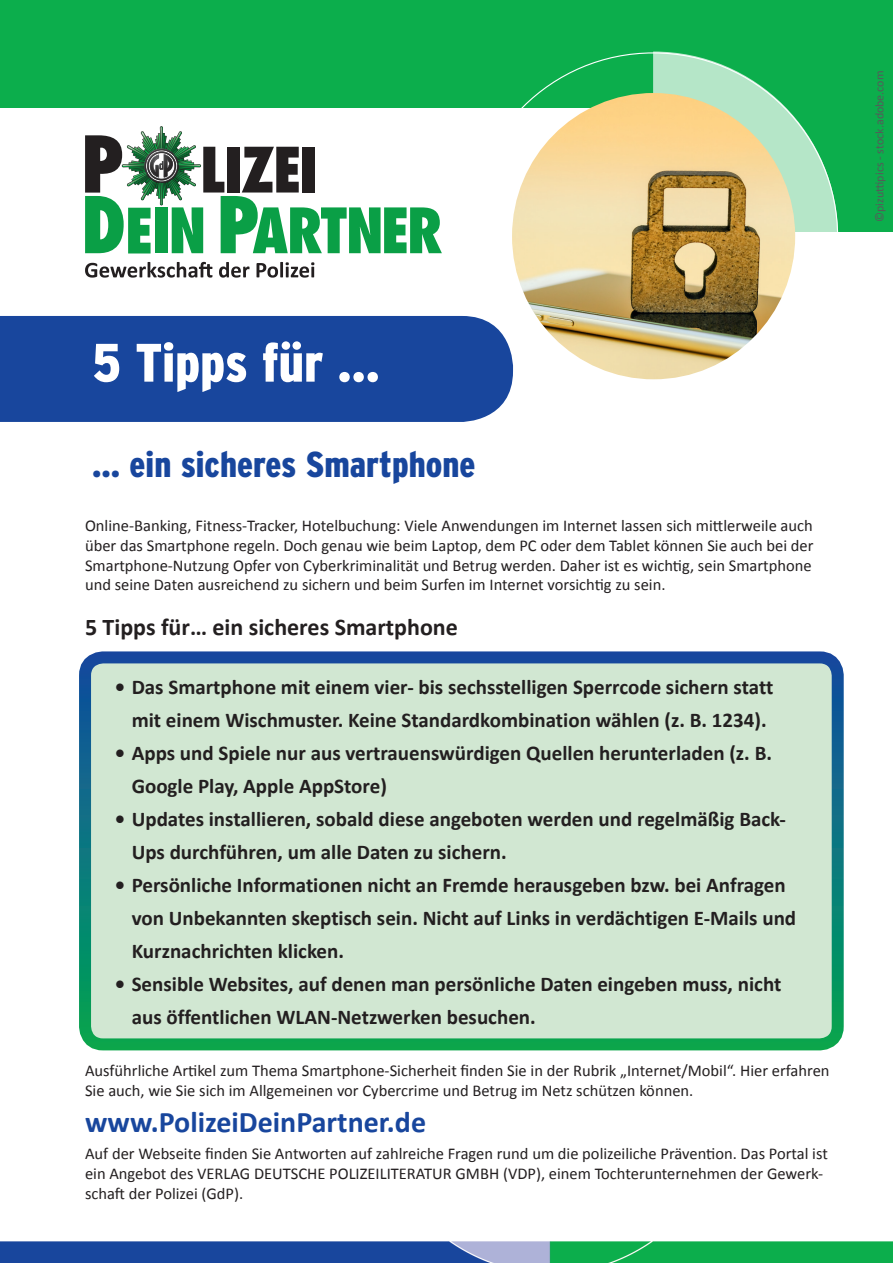
<style>
.page{position:relative;width:893px;height:1263px;background:#fff}
.page>*{position:absolute;margin:0;border:0;box-sizing:border-box;transform-origin:0 0}
.t1{font:900 condensed 54px "Interstate";color:#fff}
.t2{font:900 condensed 36px "Interstate";color:#18469d}
.t3{font:700 30px "Calibri";color:#18469d}
.t4{font:700 24px "Calibri";color:#231f20}
.t5{font:700 21px/33px "Calibri";color:#231f20}
.t6{font:16.5px/19.8px "Calibri";color:#231f20}
.t7{font:12px "Calibri";color:#57585a}
</style>
<div class="page">
<div style="left:85px;top:657px;width:753px;height:387px;background:#d1e7d2;border-radius:18px"></div>
<div style="left:79px;top:651px;width:765px;height:399px;border:12px solid #fff;border-radius:18px"></div>
<img style="left:0;top:1242px;width:893px;height:21px">
<div style="left:0;top:0;width:893px;height:232px;background:#0cae4c"></div>
<div style="left:0;top:108px;width:654px;height:237px;background:#fff"></div>
<svg style="left:652px;top:51px;width:186px;height:329px"></svg>
<svg style="left:85px;top:126px;width:357px;height:127px"></svg>
<svg style="left:85px;top:262px;width:127px;height:16px"></svg>
<svg style="left:219px;top:262px;width:30px;height:16px"></svg>
<svg style="left:257px;top:262px;width:57px;height:16px"></svg>
<img style="left:512px;top:93px;width:283px;height:286px">
<div style="left:0;top:316px;width:513px;height:106px;background:#18469d"></div>
<p class="t7" style="left:872px;top:222px;width:153px;rotate:-90deg">©pizuttipics - stock.adobe.com</p>
<h1 class="t1" style="left:92px;top:333px;width:289px">5 Tipps für ...</h1>
<h2 class="t2" style="left:92px;top:444px;width:385px">... ein sicheres Smartphone</h2>
<p class="t6" style="left:85px;top:515px;width:730px;text-align:justify">Online-Banking, Fitness-Tracker, Hotelbuchung: Viele Anwendungen im Internet lassen sich mittlerweile auch über das Smartphone regeln. Doch genau wie beim Laptop, dem PC oder dem Tablet können Sie auch bei der Smartphone-Nutzung Opfer von Cyberkriminalität und Betrug werden. Daher ist es wichtig, sein Smartphone und seine Daten ausreichend zu sichern und beim Surfen im Internet vorsichtig zu sein.</p>
<h3 class="t4" style="left:85px;top:612px;width:374px">5 Tipps für… ein sicheres Smartphone</h3>
<p class="t5" style="left:115px;top:669px;width:660px;text-align:center">• Das Smartphone mit einem vier- bis sechsstelligen Sperrcode sichern statt mit einem Wischmuster. Keine Standardkombination wählen (z. B. 1234).</p>
<p class="t5" style="left:132px;top:735px;width:642px;text-indent:-17px">• Apps und Spiele nur aus vertrauenswürdigen Quellen herunterladen (z. B.<br>Google Play, Apple AppStore)</p>
<p class="t5" style="left:132px;top:801px;width:656px;text-indent:-17px">• Updates installieren, sobald diese angeboten werden und regelmäßig Back-<br>Ups durchführen, um alle Daten zu sichern.</p>
<p class="t5" style="left:132px;top:867px;width:666px;text-indent:-17px">• Persönliche Informationen nicht an Fremde herausgeben bzw. bei Anfragen von Unbekannten skeptisch sein. Nicht auf Links in verdächtigen E-Mails und<br>Kurznachrichten klicken.</p>
<p class="t5" style="left:132px;top:966px;width:651px;text-indent:-17px">• Sensible Websites, auf denen man persönliche Daten eingeben muss, nicht aus öffentlichen WLAN-Netzwerken besuchen.</p>
<p class="t6" style="left:85px;top:1060px;width:746px">Ausführliche Artikel zum Thema Smartphone-Sicherheit finden Sie in der Rubrik „Internet/Mobil“. Hier erfahren<br>Sie auch, wie Sie sich im Allgemeinen vor Cybercrime und Betrug im Netz schützen können.</p>
<h3 class="t3" style="left:85px;top:1103px;width:343px">www.PolizeiDeinPartner.de</h3>
<p class="t6" style="left:85px;top:1143px;width:744px">Auf der Webseite finden Sie Antworten auf zahlreiche Fragen rund um die polizeiliche Prävention. Das Portal ist ein Angebot des VERLAG DEUTSCHE POLIZEILITERATUR GMBH (VDP), einem Tochterunternehmen der Gewerk&shy;schaft der Polizei (GdP).</p>
</div>
